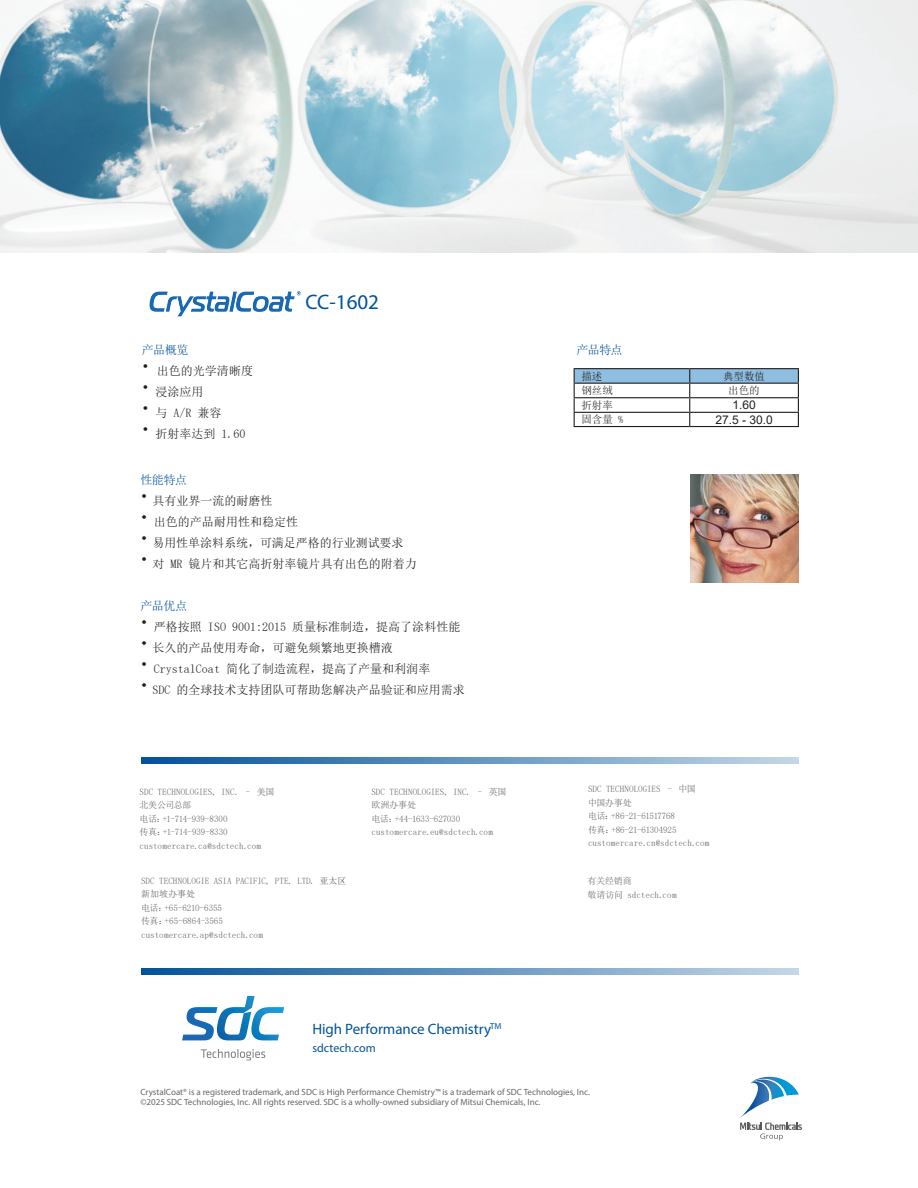
<style>
.page{position:relative;width:918px;height:1188px;background:#fff}
.page>*{position:absolute;margin:0;border:0;box-sizing:border-box;transform-origin:0 0}
.t1{font:21px "Myriad Pro";color:#01529a}
.t2{font:15px "Myriad Pro";letter-spacing:-.005em;color:#01529a}
.t3{font:12px "Sim Sun";color:#231f20}
.t4{font:12px "Sim Sun";letter-spacing:-.04em;color:#01529a}
.t5{font:12px "Arial";color:#231f20}
.t6{font:12px "Myriad Pro";color:#01529a}
.t7{font:10.5px "Sim Sun";color:#231f20}
.t8{font:9px "Sim Sun";color:#656767}
.t9{font:9px "Myriad Pro";color:#656767}
.t10{font:9px "Sim Sun";letter-spacing:-.04em;color:#656767}
.t11{font:9px "Sim Sun";color:#5d5d60}
.s1{color:#565759}
</style>
<div class="page">
<svg style="left:740px;top:1077px;width:62px;height:63px"></svg>
<svg style="left:141px;top:757px;width:657px;height:7px;background:#6294c0"></svg>
<svg style="left:141px;top:968px;width:657px;height:7px;background:#6294c0"></svg>
<img style="left:0;top:0;width:918px;height:252px">
<img style="left:691px;top:475px;width:108px;height:108px">
<hr style="left:574px;top:368px;width:116px;height:1px;background:#231f20">
<hr style="left:690px;top:368px;width:109px;height:1px;background:#231f20">
<svg style="left:574px;top:369px;width:225px;height:57px"></svg>
<hr style="left:574px;top:426px;width:116px;height:1px;background:#231f20">
<hr style="left:690px;top:426px;width:109px;height:1px;background:#231f20">
<img style="left:149px;top:292px;width:151px;height:24px">
<svg style="left:201px;top:1049px;width:64px;height:11px"></svg>
<svg style="left:182px;top:996px;width:102px;height:44px"></svg>
<p class="t4" style="left:142px;top:344px;width:48px">产品概览</p>
<p class="t3" style="left:142px;top:365px;width:113px"><sup>•</sup> 出色的光学清晰度</p>
<p class="t3" style="left:142px;top:386px;width:63px"><sup>•</sup> 浸涂应用</p>
<p class="t3" style="left:142px;top:407px;width:81px"><sup>•</sup> 与 A/R 兼容</p>
<p class="t3" style="left:142px;top:428px;width:105px"><sup>•</sup> 折射率达到 1.60</p>
<p class="t1" style="left:306px;top:289px;width:75px">CC-1602</p>
<p class="t4" style="left:140px;top:474px;width:48px">性能特点</p>
<p class="t3" style="left:140px;top:495px;width:134px"><sup>•</sup> 具有业界一流的耐磨性</p>
<p class="t3" style="left:140px;top:516px;width:159px"><sup>•</sup> 出色的产品耐用性和稳定性</p>
<p class="t3" style="left:140px;top:537px;width:265px"><sup>•</sup> 易用性单涂料系统，可满足严格的行业测试要求</p>
<p class="t3" style="left:140px;top:558px;width:278px"><sup>•</sup> 对 MR 镜片和其它高折射率镜片具有出色的附着力</p>
<p class="t4" style="left:140px;top:600px;width:48px">产品优点</p>
<p class="t3" style="left:140px;top:621px;width:322px"><sup>•</sup> 严格按照 ISO 9001:2015 质量标准制造，提高了涂料性能</p>
<p class="t3" style="left:140px;top:642px;width:254px"><sup>•</sup> 长久的产品使用寿命，可避免频繁地更换槽液</p>
<p class="t3" style="left:140px;top:663px;width:291px"><sup>•</sup> CrystalCoat 简化了制造流程，提高了产量和利润率</p>
<p class="t3" style="left:140px;top:684px;width:326px"><sup>•</sup> SDC 的全球技术支持团队可帮助您解决产品验证和应用需求</p>
<p class="t8" style="left:140px;top:787px;width:137px">SDC TECHNOLOGIES, INC. – 美国</p>
<p class="t8" style="left:140px;top:800px;width:53px">北美公司总部</p>
<p class="t8" style="left:140px;top:814px;width:90px">电话：+1-714-939-8300</p>
<p class="t8" style="left:140px;top:827px;width:90px">传真：+1-714-939-8330</p>
<p class="t8" style="left:140px;top:841px;width:123px">customercare.ca@sdctech.com</p>
<p class="t8" style="left:141px;top:876px;width:207px">SDC TECHNOLOGIE ASIA PACIFIC, PTE. LTD. <span class="s1">亚太区</span></p>
<p class="t11" style="left:141px;top:889px;width:55px">新加坡办事处</p>
<p class="t8" style="left:141px;top:903px;width:82px">电话：+65-6210-6355</p>
<p class="t8" style="left:141px;top:916px;width:83px">传真：+65-6864-3565</p>
<p class="t8" style="left:141px;top:930px;width:123px">customercare.ap@sdctech.com</p>
<p class="t8" style="left:372px;top:787px;width:137px">SDC TECHNOLOGIES, INC. – 英国</p>
<p class="t8" style="left:372px;top:800px;width:46px">欧洲办事处</p>
<p class="t8" style="left:372px;top:814px;width:90px">电话：+44-1633-627030</p>
<p class="t8" style="left:372px;top:827px;width:123px">customercare.eu@sdctech.com</p>
<p class="t2" style="left:312px;top:1019px;width:191px">High Performance Chemistry<sup>TM</sup></p>
<p class="t6" style="left:312px;top:1040px;width:65px">sdctech.com</p>
<p class="t4" style="left:577px;top:344px;width:47px">产品特点</p>
<p class="t7" style="left:581px;top:371px;width:22px">描述</p>
<p class="t7" style="left:723px;top:371px;width:43px">典型数值</p>
<p class="t7" style="left:581px;top:385px;width:33px">钢丝绒</p>
<p class="t7" style="left:728px;top:385px;width:33px">出色的</p>
<p class="t7" style="left:581px;top:400px;width:33px">折射率</p>
<p class="t5" style="left:732px;top:397px;width:25px">1.60</p>
<p class="t7" style="left:581px;top:414px;width:43px">固含量 %</p>
<p class="t5" style="left:715px;top:411px;width:59px">27.5 - 30.0</p>
<p class="t8" style="left:588px;top:785px;width:109px">SDC TECHNOLOGIES – 中国</p>
<p class="t8" style="left:588px;top:798px;width:45px">中国办事处</p>
<p class="t10" style="left:588px;top:812px;width:89px">电话：+86-21-61517768</p>
<p class="t8" style="left:588px;top:825px;width:90px">传真：+86-21-61304925</p>
<p class="t8" style="left:588px;top:839px;width:123px">customercare.cn@sdctech.com</p>
<p class="t8" style="left:588px;top:877px;width:46px">有关经销商</p>
<p class="t8" style="left:588px;top:890px;width:91px">敬请访问 sdctech.com</p>
<p class="t9" style="left:140px;top:1086px;width:451px">CrystalCoat® is a registered trademark, and SDC is High Performance Chemistry™ is a trademark of SDC Technologies, Inc.</p>
<p class="t9" style="left:140px;top:1097px;width:402px">©2025 SDC Technologies, Inc. All rights reserved. SDC is a wholly-owned subsidiary of Mitsui Chemicals, Inc.</p>
</div>
